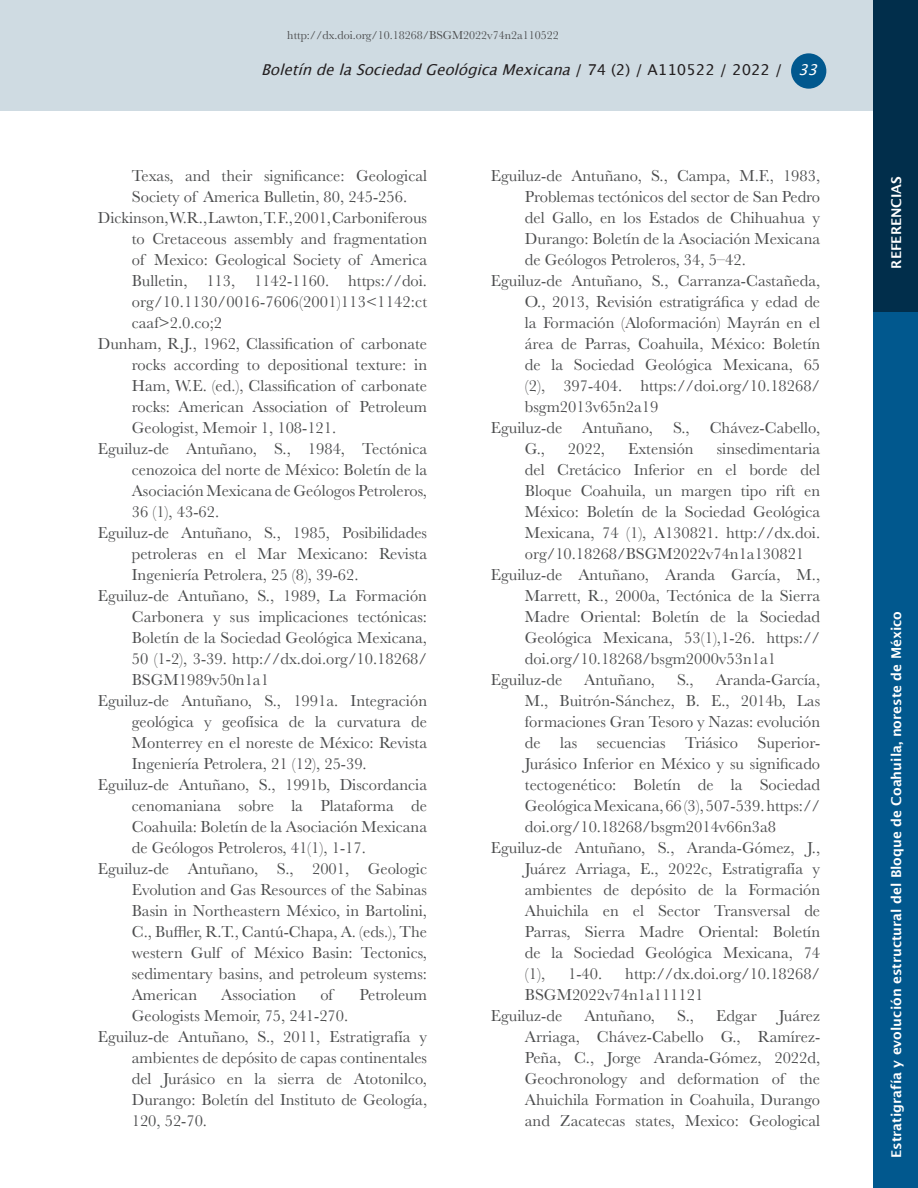
<style>
.page{position:relative;width:918px;height:1188px;background:#fff}
.page>*{position:absolute;margin:0;border:0;box-sizing:border-box;transform-origin:0 0}
.Referencias{font:16.5px/21px "Baskerville";color:#4b4c4d;text-align:justify}
.t1{font:italic 15px "Lucida Grande";color:#231f20}
.Sección{font:600 13.5px "Lucida Sans";color:#fff}
.t2{font:12px "Baskerville";color:#4b4c4d}
.s1{font-style:normal}
.s2{color:#fff}
</style>
<div class="page">
<div style="left:874px;top:311px;width:44px;height:877px;background:#01588e"></div>
<div style="left:0;top:0;width:874px;height:111px;background:#cfdbe2"></div>
<div style="left:791px;top:53px;width:35px;height:36px;background:#01588e;border-radius:50%"></div>
<div style="left:874px;top:0;width:44px;height:311px;background:#012e4b"></div>
<p class="t2" style="left:287px;top:27px;width:273px">http://dx.doi.org/10.18268/BSGM2022v74n2a110522</p>
<p class="t1" style="left:261px;top:59px;width:563px">BoletíndelaSociedadGeológicaMexicana<span class="s1">/ 7 4 ( 2 ) / A 1 1 0 5 2 2 / 2 0 2 2 /</span> <span class="s2">33</span></p>
<p class="Referencias" style="left:132px;top:166px;width:297px">Texas, and their significance: Geological<br>Society of America Bulletin, 80, 245-256.</p>
<p class="Referencias" style="left:132px;top:208px;width:297px;text-indent:-34px">Dickinson, W.R., Lawton, T. F., 2001, Carboniferous to Cretaceous assembly and fragmentation of Mexico: Geological Society of America Bulletin, 113, 1142-1160. https://doi. org/10.1130/0016-7606(2001)113&lt;1142:ct caaf&gt;2.0.co;2</p>
<p class="Referencias" style="left:132px;top:334px;width:297px;text-indent:-34px">Dunham, R.J., 1962, Classification of carbonate rocks according to depositional texture: in Ham, W.E. (ed.), Classification of carbonate rocks: American Association of Petroleum Geologist, Memoir 1, 108-121.</p>
<p class="Referencias" style="left:132px;top:439px;width:297px;text-indent:-34px">Eguiluz-de Antuñano, S., 1984, Tectónica cenozoica del norte de México: Boletín de la Asociación Mexicana de Geólogos Petroleros, 36 (1), 43-62.</p>
<p class="Referencias" style="left:132px;top:523px;width:297px;text-indent:-34px">Eguiluz-de Antuñano, S., 1985, Posibilidades petroleras en el Mar Mexicano: Revista Ingeniería Petrolera, 25 (8), 39-62.</p>
<p class="Referencias" style="left:132px;top:586px;width:297px;text-indent:-34px">Eguiluz-de Antuñano, S., 1989, La Formación Carbonera y sus implicaciones tectónicas:<br>Boletín de la Sociedad Geológica Mexicana, 50 (1-2), 3-39. http://dx.doi.org/10.18268/ BSGM1989v50n1a1</p>
<p class="Referencias" style="left:132px;top:691px;width:297px;text-indent:-34px">Eguiluz-de Antuñano, S., 1991a. Integración geológica y geofísica de la curvatura de Monterrey en el noreste de México: Revista Ingeniería Petrolera, 21 (12), 25-39.</p>
<p class="Referencias" style="left:132px;top:775px;width:297px;text-indent:-34px">Eguiluz-de Antuñano, S., 1991b, Discordancia cenomaniana sobre la Plataforma de Coahuila: Boletín de la Asociación Mexicana de Geólogos Petroleros, 41(1), 1-17.</p>
<p class="Referencias" style="left:132px;top:859px;width:297px;text-indent:-34px">Eguiluz-de Antuñano, S., 2001, Geologic Evolution and Gas Resources of the Sabinas Basin in Northeastern México, in Bartolini, C., Buffler, R.T., Cantú-Chapa, A. (eds.), The western Gulf of México Basin: Tectonics, sedimentary basins, and petroleum systems:<br>American</p>
<p class="Referencias" style="left:221px;top:985px;width:77px">Association</p>
<p class="Referencias" style="left:320px;top:985px;width:14px">of</p>
<p class="Referencias" style="left:360px;top:985px;width:69px">Petroleum</p>
<p class="Referencias" style="left:132px;top:1006px;width:218px">Geologists Memoir, 75, 241-270.</p>
<p class="Referencias" style="left:132px;top:1027px;width:297px;text-indent:-34px">Eguiluz-de Antuñano, S., 2011, Estratigrafía y ambientes de depósito de capas continentales del Jurásico en la sierra de Atotonilco, Durango: Boletín del Instituto de Geología, 120, 52-70.</p>
<p class="Referencias" style="left:525px;top:166px;width:297px;text-indent:-34px">Eguiluz-de Antuñano, S., Campa, M.F., 1983, Problemas tectónicos del sector de San Pedro del Gallo, en los Estados de Chihuahua y Durango: Boletín de la Asociación Mexicana de Geólogos Petroleros, 34, 5–42.</p>
<p class="Referencias" style="left:525px;top:271px;width:297px;text-indent:-34px">Eguiluz-de Antuñano, S., Carranza-Castañeda, O., 2013, Revisión estratigráfica y edad de la Formación (Aloformación) Mayrán en el área de Parras, Coahuila, México: Boletín de la Sociedad Geológica Mexicana, 65 (2), 397-404. https://doi.org/10.18268/ bsgm2013v65n2a19</p>
<p class="Referencias" style="left:525px;top:418px;width:297px;text-indent:-34px">Eguiluz-de Antuñano, S., Chávez-Cabello,<br>G.,</p>
<p class="Referencias" style="left:525px;top:439px;width:297px;text-indent:192px">sinsedimentaria del Cretácico Inferior en el borde del Bloque Coahuila, un margen tipo rift en México: Boletín de la Sociedad Geológica Mexicana, 74 (1), A130821. http://dx.doi. org/10.18268/BSGM2022v74n1a130821</p>
<p class="Referencias" style="left:525px;top:565px;width:297px;text-indent:-34px">Eguiluz-de Antuñano, Aranda García, M., Marrett, R., 2000a, Tectónica de la Sierra Madre Oriental: Boletín de la Sociedad Geológica Mexicana, 53(1),1-26. https:// doi.org/10.18268/bsgm2000v53n1a1</p>
<p class="Referencias" style="left:491px;top:670px;width:73px">Eguiluz-de</p>
<p class="Referencias" style="left:584px;top:670px;width:72px">Antuñano,</p>
<p class="Referencias" style="left:677px;top:670px;width:18px">S.,</p>
<p class="Referencias" style="left:568px;top:439px;width:39px">2022,</p>
<p class="Referencias" style="left:628px;top:439px;width:67px">Extensión</p>
<p class="Referencias" style="left:525px;top:670px;width:297px;text-indent:191px">Aranda-García, M., Buitrón-Sánchez, B. E., 2014b, Las formaciones Gran Tesoro y Nazas: evolución de las secuencias Triásico Superior-Jurásico Inferior en México y su significado tectogenético: Boletín de la Sociedad Geológica Mexicana, 66 (3), 507-539. https:// doi.org/10.18268/bsgm2014v66n3a8</p>
<p class="Referencias" style="left:525px;top:838px;width:297px;text-indent:-34px">Eguiluz-de Antuñano, S., Aranda-Gómez, J., Juárez Arriaga, E., 2022c, Estratigrafía y ambientes de depósito de la Formación Ahuichila en el Sector Transversal de Parras, Sierra Madre Oriental: Boletín de la Sociedad Geológica Mexicana, 74 (1),</p>
<p class="Referencias" style="left:525px;top:964px;width:297px;text-indent:100px">http://dx.doi.org/10.18268/<br>BSGM2022v74n1a111121</p>
<p class="Referencias" style="left:491px;top:1006px;width:73px">Eguiluz-de</p>
<p class="Referencias" style="left:584px;top:1006px;width:72px">Antuñano,</p>
<p class="Referencias" style="left:677px;top:1006px;width:18px">S.,</p>
<p class="Referencias" style="left:716px;top:1006px;width:42px">Edgar</p>
<p class="Referencias" style="left:568px;top:964px;width:36px">1-40.</p>
<p class="Referencias" style="left:525px;top:1006px;width:297px;text-indent:254px">Juárez Arriaga, Chávez-Cabello G., Ramírez-Peña, C., Jorge Aranda-Gómez, 2022d, Geochronology and deformation of the Ahuichila Formation in Coahuila, Durango and Zacatecas states, Mexico: Geological</p>
<p class="Sección" style="left:889px;top:269px;width:94px;rotate:-90deg">REFERENCIAS</p>
<p class="Sección" style="left:889px;top:1158px;width:548px;rotate:-90deg">Estratigrafía y evolución estructural del Bloque de Coahuila, noreste de México</p>
</div>
